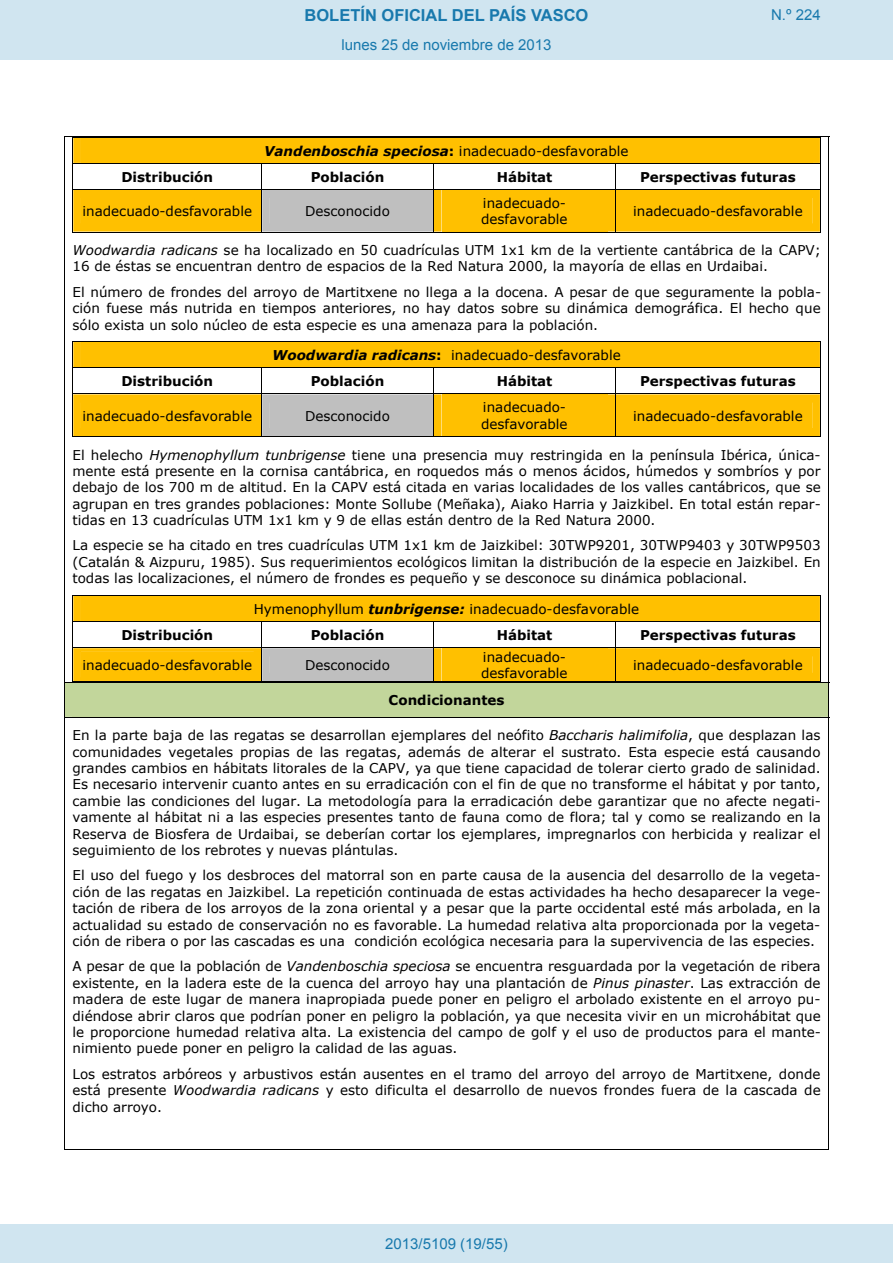
<style>
.page{position:relative;width:893px;height:1263px;background:#fff}
.page>*{position:absolute;margin:0;border:0;box-sizing:border-box;transform-origin:0 0}
.t1{font:700 16.5px "Arial";color:#1879ad}
.Paginacion_Centro{font:15px "Arial";color:#1879ad}
.t2{font:13.5px/16.4px "Verdana";color:#000;text-align:justify}
.t3{font:700 13.5px "Verdana";color:#000}
.s1{font-weight:700;font-style:italic}
.s2{font-weight:700}
.s3{font-style:italic}
</style>
<div class="page">
<svg style="left:72px;top:137px;width:749px;height:96px"></svg>
<svg style="left:72px;top:341px;width:749px;height:96px"></svg>
<hr style="left:64px;top:136px;width:765px;height:1px;background:#000">
<hr style="left:64px;top:137px;width:1px;height:545px;background:#000">
<hr style="left:828px;top:137px;width:1px;height:545px;background:#000">
<svg style="left:65px;top:595px;width:763px;height:122px"></svg>
<div style="left:72px;top:682px;width:749px;height:35px;background:#c2d69b"></div>
<hr style="left:64px;top:682px;width:765px;height:1px;background:#000">
<hr style="left:64px;top:682px;width:1px;height:35px;background:#000">
<hr style="left:828px;top:682px;width:1px;height:35px;background:#000">
<hr style="left:64px;top:717px;width:765px;height:1px;background:#000">
<hr style="left:64px;top:717px;width:1px;height:432px;background:#000">
<hr style="left:64px;top:1149px;width:764px;height:1px;background:#000">
<hr style="left:828px;top:717px;width:1px;height:432px;background:#000">
<div style="left:0;top:0;width:893px;height:60px;background:#d0e5f0"></div>
<div style="left:0;top:1225px;width:893px;height:38px;background:#d0e5f0"></div>
<p class="t1" style="left:305px;top:4px;width:285px">BOLETÍN OFICIAL DEL PAÍS VASCO</p>
<p class="Paginacion_Centro" style="left:771px;top:5px;width:51px">N.º 224</p>
<p class="Paginacion_Centro" style="left:341px;top:35px;width:212px">lunes 25 de noviembre de 2013</p>
<p class="t2" style="left:264px;top:142px;width:366px"><span class="s1">Vandenboschia speciosa</span><span class="s2">:</span> inadecuado-desfavorable</p>
<p class="t3" style="left:121px;top:168px;width:93px">Distribución</p>
<p class="t3" style="left:311px;top:168px;width:75px">Población</p>
<p class="t3" style="left:497px;top:168px;width:57px">Hábitat</p>
<p class="t3" style="left:640px;top:168px;width:157px">Perspectivas futuras</p>
<p class="t2" style="left:82px;top:203px;width:171px">inadecuado-desfavorable</p>
<p class="t2" style="left:305px;top:203px;width:86px">Desconocido</p>
<p class="t2" style="left:481px;top:195px;width:88px">inadecuado&shy;desfavorable</p>
<p class="t2" style="left:633px;top:203px;width:171px">inadecuado-desfavorable</p>
<p class="t2" style="left:72px;top:242px;width:750px"><span class="s3">Woodwardia radicans</span> se ha localizado en 50 cuadrículas UTM 1x1 km de la vertiente cantábrica de la CAPV;<br>16 de éstas se encuentran dentro de espacios de la Red Natura 2000, la mayoría de ellas en Urdaibai.</p>
<p class="t2" style="left:72px;top:283px;width:750px">El número de frondes del arroyo de Martitxene no llega a la docena. A pesar de que seguramente la pobla&shy;ción fuese más nutrida en tiempos anteriores, no hay datos sobre su dinámica demográfica. El hecho que sólo exista un solo núcleo de esta especie es una amenaza para la población.</p>
<p class="t2" style="left:272px;top:347px;width:350px"><span class="s1">Woodwardia radicans</span><span class="s2">:</span> inadecuado-desfavorable</p>
<p class="t3" style="left:121px;top:373px;width:93px">Distribución</p>
<p class="t3" style="left:311px;top:373px;width:75px">Población</p>
<p class="t3" style="left:497px;top:373px;width:57px">Hábitat</p>
<p class="t3" style="left:640px;top:373px;width:157px">Perspectivas futuras</p>
<p class="t2" style="left:82px;top:407px;width:171px">inadecuado-desfavorable</p>
<p class="t2" style="left:305px;top:407px;width:86px">Desconocido</p>
<p class="t2" style="left:481px;top:399px;width:88px">inadecuado&shy;desfavorable</p>
<p class="t2" style="left:633px;top:407px;width:171px">inadecuado-desfavorable</p>
<p class="t2" style="left:72px;top:446px;width:750px">El helecho <span class="s3">Hymenophyllum tunbrigense</span> tiene una presencia muy restringida en la península Ibérica, única&shy;mente está presente en la cornisa cantábrica, en roquedos más o menos ácidos, húmedos y sombríos y por debajo de los 700 m de altitud. En la CAPV está citada en varias localidades de los valles cantábricos, que se agrupan en tres grandes poblaciones: Monte Sollube (Meñaka), Aiako Harria y Jaizkibel. En total están repar&shy;tidas en 13 cuadrículas UTM 1x1 km y 9 de ellas están dentro de la Red Natura 2000.</p>
<p class="t2" style="left:72px;top:537px;width:750px">La especie se ha citado en tres cuadrículas UTM 1x1 km de Jaizkibel: 30TWP9201, 30TWP9403 y 30TWP9503 (Catalán &amp; Aizpuru, 1985). Sus requerimientos ecológicos limitan la distribución de la especie en Jaizkibel. En todas las localizaciones, el número de frondes es pequeño y se desconoce su dinámica poblacional.</p>
<p class="t2" style="left:254px;top:601px;width:387px">Hymenophyllum <span class="s1">tunbrigense:</span> inadecuado-desfavorable</p>
<p class="t3" style="left:121px;top:627px;width:93px">Distribución</p>
<p class="t3" style="left:311px;top:627px;width:75px">Población</p>
<p class="t3" style="left:497px;top:627px;width:57px">Hábitat</p>
<p class="t3" style="left:640px;top:627px;width:157px">Perspectivas futuras</p>
<p class="t2" style="left:82px;top:657px;width:171px">inadecuado-desfavorable</p>
<p class="t2" style="left:305px;top:657px;width:86px">Desconocido</p>
<p class="t2" style="left:481px;top:648px;width:88px">inadecuado&shy;desfavorable</p>
<p class="t2" style="left:633px;top:657px;width:171px">inadecuado-desfavorable</p>
<p class="t3" style="left:389px;top:691px;width:117px">Condicionantes</p>
<p class="t2" style="left:72px;top:727px;width:750px">En la parte baja de las regatas se desarrollan ejemplares del neófito <span class="s3">Baccharis halimifolia</span>, que desplazan las comunidades vegetales propias de las regatas, además de alterar el sustrato. Esta especie está causando grandes cambios en hábitats litorales de la CAPV, ya que tiene capacidad de tolerar cierto grado de salinidad.<br>Es necesario intervenir cuanto antes en su erradicación con el fin de que no transforme el hábitat y por tanto, cambie las condiciones del lugar. La metodología para la erradicación debe garantizar que no afecte negati&shy;vamente al hábitat ni a las especies presentes tanto de fauna como de flora; tal y como se realizando en la Reserva de Biosfera de Urdaibai, se deberían cortar los ejemplares, impregnarlos con herbicida y realizar el seguimiento de los rebrotes y nuevas plántulas.</p>
<p class="t2" style="left:72px;top:867px;width:750px">El uso del fuego y los desbroces del matorral son en parte causa de la ausencia del desarrollo de la vegeta&shy;ción de las regatas en Jaizkibel. La repetición continuada de estas actividades ha hecho desaparecer la vege&shy;tación de ribera de los arroyos de la zona oriental y a pesar que la parte occidental esté más arbolada, en la actualidad su estado de conservación no es favorable. La humedad relativa alta proporcionada por la vegeta&shy;ción de ribera o por las cascadas es una condición ecológica necesaria para la supervivencia de las especies.</p>
<p class="t2" style="left:72px;top:958px;width:750px">A pesar de que la población de <span class="s3">Vandenboschia speciosa</span> se encuentra resguardada por la vegetación de ribera existente, en la ladera este de la cuenca del arroyo hay una plantación de <span class="s3">Pinus pinaster</span>. Las extracción de madera de este lugar de manera inapropiada puede poner en peligro el arbolado existente en el arroyo pu&shy;diéndose abrir claros que podrían poner en peligro la población, ya que necesita vivir en un microhábitat que le proporcione humedad relativa alta. La existencia del campo de golf y el uso de productos para el mante&shy;nimiento puede poner en peligro la calidad de las aguas.</p>
<p class="t2" style="left:73px;top:1065px;width:750px">Los estratos arbóreos y arbustivos están ausentes en el tramo del arroyo del arroyo de Martitxene, donde está presente <span class="s3">Woodwardia radicans</span> y esto dificulta el desarrollo de nuevos frondes fuera de la cascada de dicho arroyo.</p>
<p class="Paginacion_Centro" style="left:385px;top:1234px;width:124px">2013/5109 (19/55)</p>
</div>
